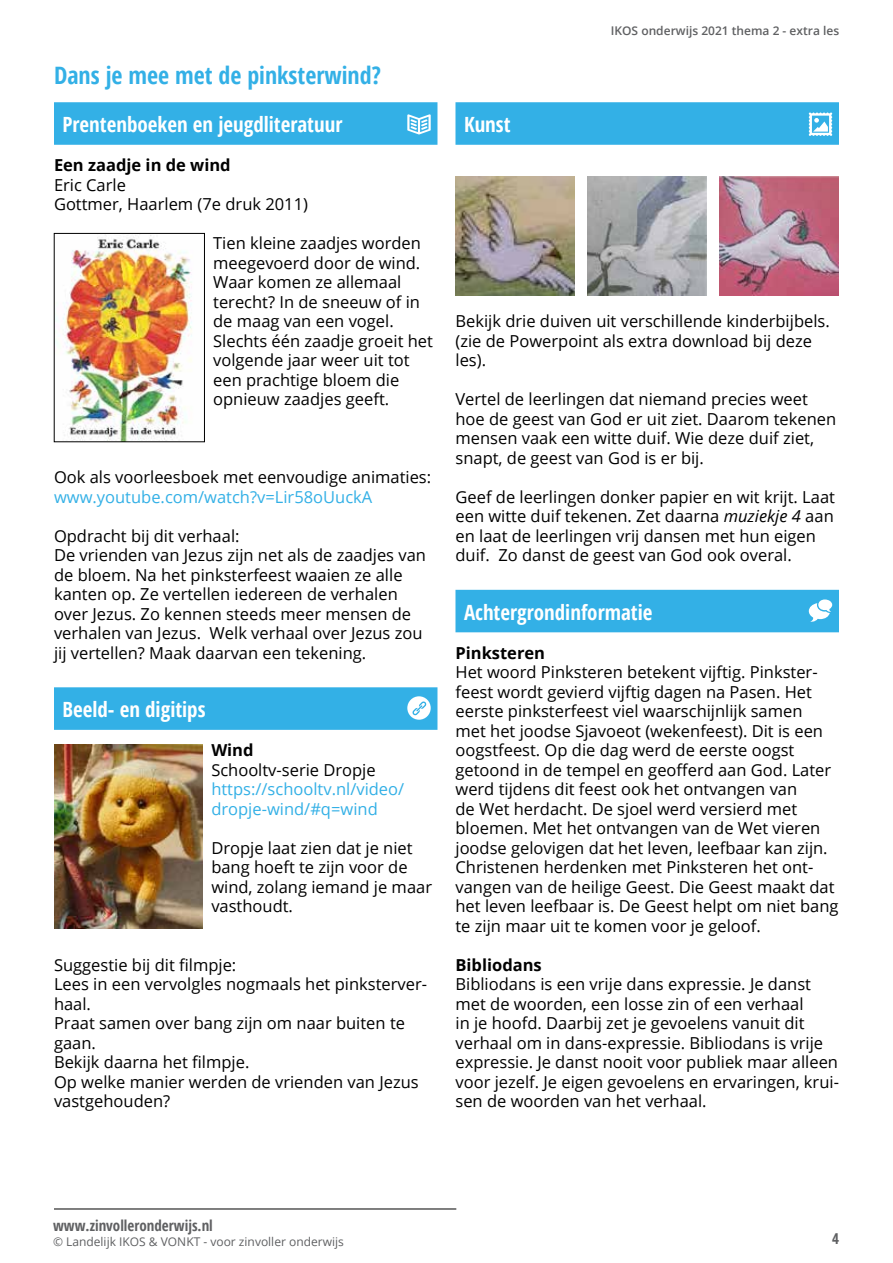
<style>
.page{position:relative;width:893px;height:1263px;background:#fff}
.page>*{position:absolute;margin:0;border:0;box-sizing:border-box;transform-origin:0 0}
.t1{font:700 condensed 24px "Open Sans";color:#33b0e6}
.t2{font:700 condensed 21px "Open Sans";color:#fff}
.t3{font:16.5px/19.5px "Open Sans";color:#000}
.t4{font:16.5px/19.5px "Open Sans";color:#33b0e6}
.t5{font:700 16.5px "Open Sans";color:#000}
.t6{font:700 condensed 15px "Open Sans";color:#5f6062}
.t7{font:12px "Open Sans";color:#5f6062}
.t8{font:600 12px "Open Sans";color:#5f6062}
.s1{font-style:italic}
</style>
<div class="page">
<hr style="left:54px;top:1209px;width:402px;height:1px;background:#000">
<div style="left:54px;top:102px;width:383px;height:43px;background:#33b0e6"></div>
<div style="left:54px;top:687px;width:383px;height:43px;background:#33b0e6"></div>
<img style="left:56px;top:235px;width:136px;height:205px">
<div style="left:54px;top:233px;width:151px;height:209px;border:1px solid #000"></div>
<img style="left:54px;top:745px;width:149px;height:184px">
<svg style="left:407px;top:114px;width:24px;height:20px"></svg>
<svg style="left:407px;top:696px;width:24px;height:24px"></svg>
<svg style="left:412px;top:701px;width:14px;height:14px"></svg>
<div style="left:455px;top:102px;width:384px;height:43px;background:#33b0e6"></div>
<div style="left:455px;top:590px;width:384px;height:42px;background:#33b0e6"></div>
<img style="left:455px;top:176px;width:120px;height:119px">
<img style="left:587px;top:177px;width:119px;height:119px">
<img style="left:719px;top:176px;width:119px;height:119px">
<svg style="left:809px;top:113px;width:23px;height:23px"></svg>
<svg style="left:809px;top:599px;width:23px;height:23px"></svg>
<h1 class="t1" style="left:54px;top:59px;width:328px">Dans je mee met de pinksterwind?</h1>
<p class="t2" style="left:63px;top:110px;width:281px">Prentenboeken en jeugdliteratuur</p>
<p class="t5" style="left:54px;top:153px;width:178px">Een zaadje in de wind</p>
<p class="t3" style="left:54px;top:174px;width:256px">Eric Carle<br>Gottmer, Haarlem (7e druk 2011)</p>
<p class="t3" style="left:213px;top:233px;width:221px">Tien kleine zaadjes worden meegevoerd door de wind.<br>Waar komen ze allemaal terecht? In de sneeuw of in de maag van een vogel.<br>Slechts één zaadje groeit het volgende jaar weer uit tot een prachtige bloem die opnieuw zaadjes geeft.</p>
<p class="t3" style="left:54px;top:467px;width:379px">Ook als voorleesboek met eenvoudige animaties:</p>
<p class="t4" style="left:54px;top:486px;width:320px">www.youtube.com/watch?v=Lir58oUuckA</p>
<p class="t3" style="left:54px;top:525px;width:373px">Opdracht bij dit verhaal:<br>De vrienden van Jezus zijn net als de zaadjes van de bloem. Na het pinksterfeest waaien ze alle kanten op. Ze vertellen iedereen de verhalen over Jezus. Zo kennen steeds meer mensen de verhalen van Jezus. Welk verhaal over Jezus zou jij vertellen? Maak daarvan een tekening.</p>
<p class="t2" style="left:63px;top:695px;width:145px">Beeld- en digitips</p>
<p class="t5" style="left:211px;top:738px;width:44px">Wind</p>
<p class="t3" style="left:211px;top:759px;width:166px">Schooltv-serie Dropje</p>
<p class="t4" style="left:211px;top:779px;width:194px">https://schooltv.nl/video/ dropje-wind/#q=wind</p>
<p class="t3" style="left:211px;top:837px;width:222px">Dropje laat zien dat je niet bang hoeft te zijn voor de wind, zolang iemand je maar vasthoudt.</p>
<p class="t3" style="left:54px;top:954px;width:375px">Suggestie bij dit filmpje:<br>Lees in een vervolgles nogmaals het pinksterver&shy;haal.<br>Praat samen over bang zijn om naar buiten te gaan.<br>Bekijk daarna het filmpje.<br>Op welke manier werden de vrienden van Jezus vastgehouden?</p>
<p class="t2" style="left:464px;top:110px;width:48px">Kunst</p>
<p class="t8" style="left:611px;top:22px;width:230px">IKOS onderwijs 2021 thema 2 - extra les</p>
<p class="t3" style="left:455px;top:311px;width:376px">Bekijk drie duiven uit verschillende kinderbijbels. (zie de Powerpoint als extra download bij deze les).</p>
<p class="t3" style="left:455px;top:389px;width:382px">Vertel de leerlingen dat niemand precies weet hoe de geest van God er uit ziet. Daarom tekenen mensen vaak een witte duif. Wie deze duif ziet, snapt, de geest van God is er bij.</p>
<p class="t3" style="left:455px;top:486px;width:381px">Geef de leerlingen donker papier en wit krijt. Laat een witte duif tekenen. Zet daarna <span class="s1">muziekje 4</span> aan en laat de leerlingen vrij dansen met hun eigen duif. Zo danst de geest van God ook overal.</p>
<p class="t2" style="left:464px;top:597px;width:190px">Achtergrondinformatie</p>
<p class="t5" style="left:455px;top:641px;width:91px">Pinksteren</p>
<p class="t3" style="left:455px;top:662px;width:384px">Het woord Pinksteren betekent vijftig. Pinkster&shy;feest wordt gevierd vijftig dagen na Pasen. Het eerste pinksterfeest viel waarschijnlijk samen<br>met het joodse Sjavoeot (wekenfeest). Dit is een oogstfeest. Op die dag werd de eerste oogst getoond in de tempel en geofferd aan God. Later werd tijdens dit feest ook het ontvangen van<br>de Wet herdacht. De sjoel werd versierd met bloemen. Met het ontvangen van de Wet vieren joodse gelovigen dat het leven, leefbaar kan zijn.<br>Christenen herdenken met Pinksteren het ont&shy;vangen van de heilige Geest. Die Geest maakt dat het leven leefbaar is. De Geest helpt om niet bang te zijn maar uit te komen voor je geloof.</p>
<p class="t5" style="left:455px;top:953px;width:88px">Bibliodans</p>
<p class="t3" style="left:455px;top:974px;width:385px">Bibliodans is een vrije dans expressie. Je danst met de woorden, een losse zin of een verhaal<br>in je hoofd. Daarbij zet je gevoelens vanuit dit verhaal om in dans-expressie. Bibliodans is vrije expressie. Je danst nooit voor publiek maar alleen voor jezelf. Je eigen gevoelens en ervaringen, krui&shy;sen de woorden van het verhaal.</p>
<p class="t6" style="left:53px;top:1215px;width:161px">www.zinvolleronderwijs.nl</p>
<p class="t7" style="left:53px;top:1233px;width:292px">© Landelijk IKOS &amp; VONKT - voor zinvoller onderwijs</p>
<p class="t6" style="left:832px;top:1228px;width:8px">4</p>
</div>
